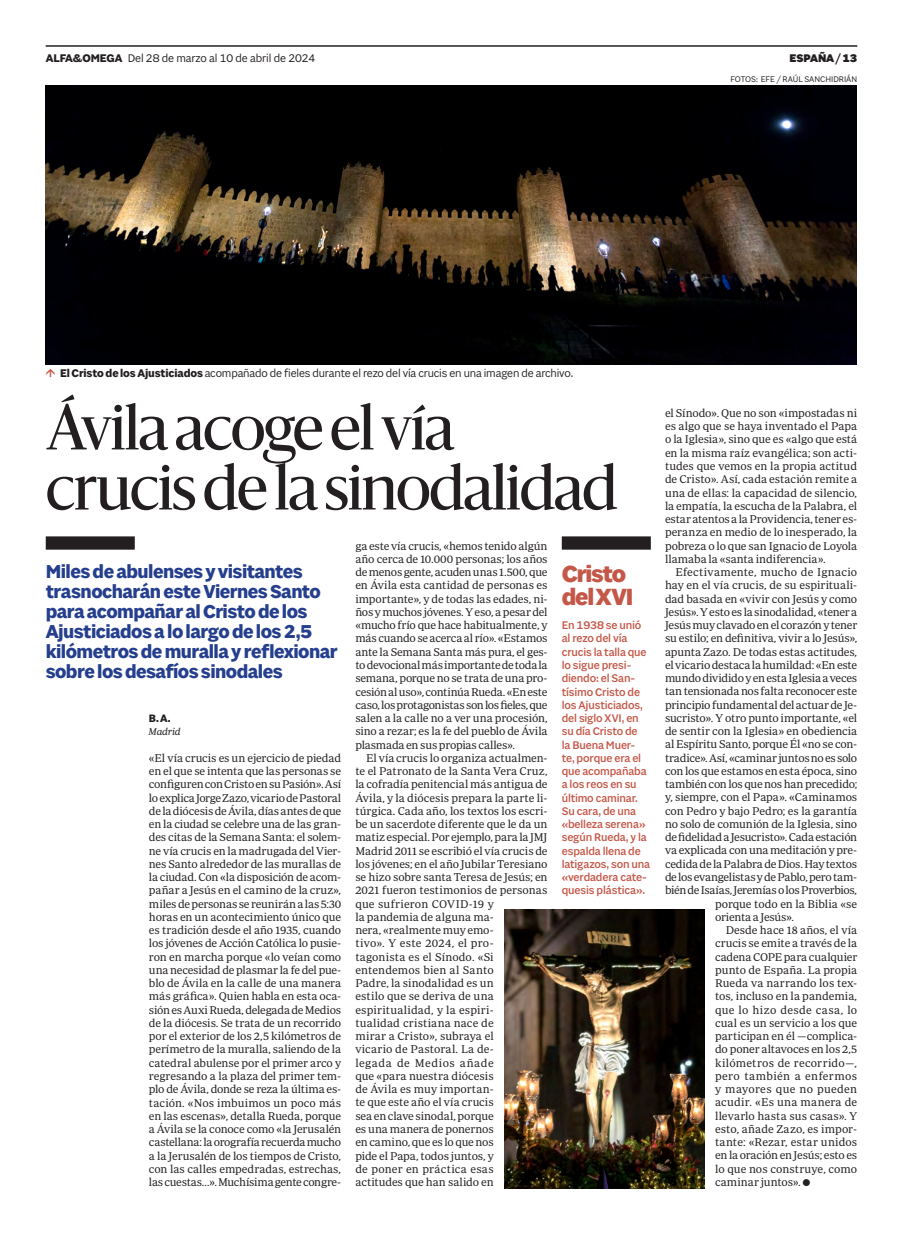
<style>
.page{position:relative;width:903px;height:1234px;background:#fff}
.page>*{position:absolute;margin:0;border:0;box-sizing:border-box;transform-origin:0 0}
.Titulo_C48{font:60px "Sanomat";letter-spacing:-.025em;color:#231f20}
.Apoyo_TITULO_salmon{font:800 25px/23.8px "Sole Sans";letter-spacing:-.045em;color:#c45848}
.Entradilla_C16_azul{font:700 20px/20px "Sole Sans";letter-spacing:-.025em;color:#253f8e}
.Apoyo_TEXTO_salmon{font:500 11.88px/13.2px "Sole Sans";letter-spacing:-.01em;color:#c45848}
.Pie_de_foto{font:11.88px "Sole Sans";letter-spacing:-.015em;color:#231f20}
.Foliacion{font:11.88px "Sole Sans";letter-spacing:-.005em;color:#231f20}
.Foliacion-2{font:900 11.88px "Sole Sans";letter-spacing:-.005em;color:#231f20}
.Texto_GENERAL_2_parrafo{font:11.5px/13.2px "Periodico Text Lg";letter-spacing:-.01em;color:#231f20;text-align:justify}
.Texto_GENERAL_1_parrafo{font:11.5px/13.2px "Periodico Text Lg";letter-spacing:-.02em;color:#231f20;text-align:justify}
.Texto_GENERAL_2_parrafo-2{font:11.5px "Periodico Text Lg";letter-spacing:-.035em;color:#231f20}
.Texto_GENERAL_2_parrafo-3{font:11.5px "Periodico Text Lg";letter-spacing:.015em;color:#231f20}
.Firma_propia_cargo{font:700 11.5px "Sole Sans";color:#231f20}
.Firma_propia_lugar{font:italic 300 10px "Periodico Text";letter-spacing:-.01em;color:#231f20}
.Firma_foto{font:8.75px "Sole Sans";color:#231f20}
.s1{font-weight:700}
</style>
<div class="page">
<hr style="left:46px;top:46px;width:811px;height:1px;background:#231f20">
<img style="left:46px;top:86px;width:810px;height:278px">
<div style="left:46px;top:536px;width:89px;height:13px;background:#231f20"></div>
<img style="left:504px;top:909px;width:200px;height:278px">
<div style="left:562px;top:536px;width:89px;height:13px;background:#231f20"></div>
<p class="Foliacion" style="left:46px;top:51px;width:271px"><span class="s1">ALFA&amp;OMEGA</span> Del 28 de marzo al 10 de abril de 2024</p>
<p class="Foliacion-2" style="left:789px;top:51px;width:69px">ESPAÑA / 13</p>
<p class="Firma_foto" style="left:730px;top:74px;width:128px">FOTOS: EFE / RAÚL SANCHIDRIÁN</p>
<p class="Pie_de_foto" style="left:60px;top:366px;width:515px"><span class="s1">El Cristo de los Ajusticiados</span> acompañado de fieles durante el rezo del vía crucis en una imagen de archivo.</p>
<p class="Titulo_C48" style="left:46px;top:383px;width:410px">Ávila acoge el vía</p>
<p class="Titulo_C48" style="left:46px;top:443px;width:573px">crucis de la sinodalidad</p>
<p class="Entradilla_C16_azul" style="left:46px;top:562px;width:293px">Miles de abulenses y visitantes trasnocharán este Viernes Santo para acompañar al Cristo de los<br>Ajusticiados a lo largo de los 2,5 kilómetros de muralla y reflexionar sobre los desafíos sinodales</p>
<p class="Firma_propia_cargo" style="left:149px;top:711px;width:23px">B. A.</p>
<p class="Firma_propia_lugar" style="left:149px;top:725px;width:33px">Madrid</p>
<p class="Texto_GENERAL_1_parrafo" style="left:149px;top:750px;width:194px">«El vía crucis es un ejercicio de piedad en el que se intenta que las personas se configuren con Cristo en su Pasión». Así lo explica Jorge Zazo, vicario de Pastoral de la diócesis de Ávila, días antes de que en la ciudad se celebre una de las gran&shy;des citas de la Semana Santa: el solem&shy;ne vía crucis en la madrugada del Vier&shy;nes Santo alrededor de las murallas de la ciudad. Con «la disposición de acom&shy;pañar a Jesús en el camino de la cruz», miles de personas se reunirán a las 5:30 horas en un acontecimiento único que es tradición desde el año 1935, cuando los jóvenes de Acción Católica lo pusie&shy;ron en marcha porque «lo veían como una necesidad de plasmar la fe del pue&shy;blo de Ávila en la calle de una manera más gráfica». Quien habla en esta oca&shy;sión es Auxi Rueda, delegada de Medios de la diócesis. Se trata de un recorrido por el exterior de los 2,5 kilómetros de perímetro de la muralla, saliendo de la catedral abulense por el primer arco y regresando a la plaza del primer tem&shy;plo de Ávila, donde se reza la última es&shy;tación. «Nos imbuimos un poco más en las escenas», detalla Rueda, porque a Ávila se la conoce como «la Jerusalén castellana: la orografía recuerda mucho a la Jerusalén de los tiempos de Cristo, con las calles empedradas, estrechas, las cuestas…». Muchísima gente congre-</p>
<p class="Texto_GENERAL_1_parrafo" style="left:355px;top:538px;width:194px">ga este vía crucis, «hemos tenido algún año cerca de 10.000 personas; los años de menos gente, acuden unas 1.500, que en Ávila esta cantidad de personas es importante», y de todas las edades, ni&shy;ños y muchos jóvenes. Y eso, a pesar del «mucho frío que hace habitualmente, y más cuando se acerca al río». «Estamos ante la Semana Santa más pura, el ges&shy;to devocional más importante de toda la semana, porque no se trata de una pro&shy;cesión al uso», continúa Rueda. «En este caso, los protagonistas son los fieles, que salen a la calle no a ver una procesión, sino a rezar; es la fe del pueblo de Ávila plasmada en sus propias calles».</p>
<p class="Texto_GENERAL_2_parrafo" style="left:355px;top:750px;width:194px;text-align:left;text-indent:11px">El vía crucis lo organiza actualmen&shy;te el Patronato de la Santa Vera Cruz, la cofradía penitencial más antigua de<br>Ávila, y la diócesis prepara la parte li&shy;túrgica. Cada año, los textos los escri&shy;be un sacerdote diferente que le da un matiz especial. Por ejemplo, para la JMJ<br>Madrid 2011 se escribió el vía crucis de los jóvenes; en el año Jubilar Teresiano se hizo sobre santa Teresa de Jesús; en<br>2021 fueron testimonios de personas que sufrieron COVID-19 y<br>la pandemia de alguna ma-<br>nera, «realmente muy emo-<br>tivo». Y este 2024, el pro-<br>tagonista es el Sínodo. «Si entendemos bien al Santo<br>Padre, la sinodalidad es un<br>estilo que se deriva de una espiritualidad, y la espiri-<br>tualidad cristiana nace de<br>mirar a Cristo», subraya el<br>vicario de Pastoral. La de-<br>legada de Medios añade<br>que «para nuestra diócesis<br>de Ávila es muy importan-<br>te que este año el vía crucis<br>sea en clave sinodal, porque<br>es una manera de ponernos<br>en camino, que es lo que nos<br>pide el Papa, todos juntos, y<br>de poner en práctica esas<br>actitudes que han salido en</p>
<p class="Apoyo_TITULO_salmon" style="left:562px;top:562px;width:73px">Cristo del XVI</p>
<p class="Apoyo_TEXTO_salmon" style="left:562px;top:619px;width:90px">En 1938 se unió al rezo del vía crucis la talla que lo sigue presi&shy;diendo: el San&shy;tísimo Cristo de los Ajusticiados, del siglo XVI, en su día Cristo de<br>la Buena Muer&shy;te, porque era el que acompañaba a los reos en su último caminar.<br>Su cara, de una «belleza serena» según Rueda, y la espalda llena de latigazos, son una «verdadera cate&shy;quesis plástica».</p>
<p class="Texto_GENERAL_2_parrafo" style="left:665px;top:406px;width:194px">el Sínodo». Que no son «impostadas ni es algo que se haya inventado el Papa o la Iglesia», sino que es «algo que está en la misma raíz evangélica; son acti&shy;tudes que vemos en la propia actitud de Cristo». Así, cada estación remite a una de ellas: la capacidad de silencio, la empatía, la escucha de la Palabra, el estar atentos a la Providencia, tener es&shy;peranza en medio de lo inesperado, la pobreza o lo que san Ignacio de Loyola llamaba la «santa indiferencia».</p>
<p class="Texto_GENERAL_2_parrafo-3" style="left:676px;top:565px;width:183px">Efectivamente, mucho de Ignacio</p>
<p class="Texto_GENERAL_2_parrafo" style="left:665px;top:578px;width:194px">hay en el vía crucis, de su espirituali-</p>
<p class="Texto_GENERAL_2_parrafo" style="left:665px;top:591px;width:194px">dad basada en «vivir con Jesús y como</p>
<p class="Texto_GENERAL_2_parrafo" style="left:665px;top:605px;width:194px">Jesús». Y esto es la sinodalidad, «tener a</p>
<p class="Texto_GENERAL_2_parrafo" style="left:665px;top:618px;width:194px">Jesús muy clavado en el corazón y tener</p>
<p class="Texto_GENERAL_2_parrafo" style="left:665px;top:631px;width:194px">su estilo; en definitiva, vivir a lo Jesús»,</p>
<p class="Texto_GENERAL_2_parrafo" style="left:665px;top:644px;width:194px">apunta Zazo. De todas estas actitudes,</p>
<p class="Texto_GENERAL_2_parrafo" style="left:665px;top:658px;width:194px">el vicario destaca la humildad: «En este</p>
<p class="Texto_GENERAL_2_parrafo" style="left:665px;top:671px;width:194px">mundo dividido y en esta Iglesia a veces</p>
<p class="Texto_GENERAL_2_parrafo" style="left:665px;top:684px;width:194px">tan tensionada nos falta reconocer este</p>
<p class="Texto_GENERAL_2_parrafo" style="left:665px;top:697px;width:194px">principio fundamental del actuar de Je-</p>
<p class="Texto_GENERAL_2_parrafo" style="left:665px;top:711px;width:194px">sucristo». Y otro punto importante, «el</p>
<p class="Texto_GENERAL_2_parrafo" style="left:665px;top:724px;width:194px">de sentir con la Iglesia» en obediencia</p>
<p class="Texto_GENERAL_2_parrafo" style="left:665px;top:737px;width:194px">al Espíritu Santo, porque Él «no se con-</p>
<p class="Texto_GENERAL_2_parrafo" style="left:665px;top:750px;width:194px">tradice». Así, «caminar juntos no es solo</p>
<p class="Texto_GENERAL_2_parrafo" style="left:665px;top:764px;width:194px">con los que estamos en esta época, sino</p>
<p class="Texto_GENERAL_2_parrafo" style="left:665px;top:777px;width:194px">también con los que nos han precedido;</p>
<p class="Texto_GENERAL_2_parrafo" style="left:665px;top:790px;width:194px">y, siempre, con el Papa». «Caminamos</p>
<p class="Texto_GENERAL_2_parrafo" style="left:665px;top:803px;width:194px">con Pedro y bajo Pedro; es la garantía</p>
<p class="Texto_GENERAL_2_parrafo" style="left:665px;top:817px;width:194px">no solo de comunión de la Iglesia, sino</p>
<p class="Texto_GENERAL_2_parrafo" style="left:665px;top:830px;width:194px">de fidelidad a Jesucristo». Cada estación</p>
<p class="Texto_GENERAL_2_parrafo" style="left:665px;top:843px;width:194px">va explicada con una meditación y pre-</p>
<p class="Texto_GENERAL_2_parrafo" style="left:665px;top:856px;width:194px">cedida de la Palabra de Dios. Hay textos</p>
<p class="Texto_GENERAL_2_parrafo" style="left:665px;top:870px;width:194px">de los evangelistas y de Pablo, pero tam-</p>
<p class="Texto_GENERAL_2_parrafo-2" style="left:665px;top:883px;width:194px">bién de Isaías, Jeremías o los Proverbios,</p>
<p class="Texto_GENERAL_2_parrafo" style="left:715px;top:896px;width:144px">porque todo en la Biblia «se</p>
<p class="Texto_GENERAL_2_parrafo" style="left:715px;top:909px;width:81px">orienta a Jesús».</p>
<p class="Texto_GENERAL_2_parrafo" style="left:715px;top:923px;width:144px;text-indent:11px">Desde hace 18 años, el vía crucis se emite a través de la cadena COPE para cualquier punto de España. La propia Rueda va narrando los tex&shy;tos, incluso en la pandemia, que lo hizo desde casa, lo cual es un servicio a los que participan en él —complica&shy;do poner altavoces en los 2,5 kilómetros de recorrido—, pero también a enfermos y mayores que no pueden acudir. «Es una manera de llevarlo hasta sus casas». Y esto, añade Zazo, es impor&shy;tante: «Rezar, estar unidos en la oración en Jesús; esto es lo que nos construye, como caminar juntos».</p>
</div>
